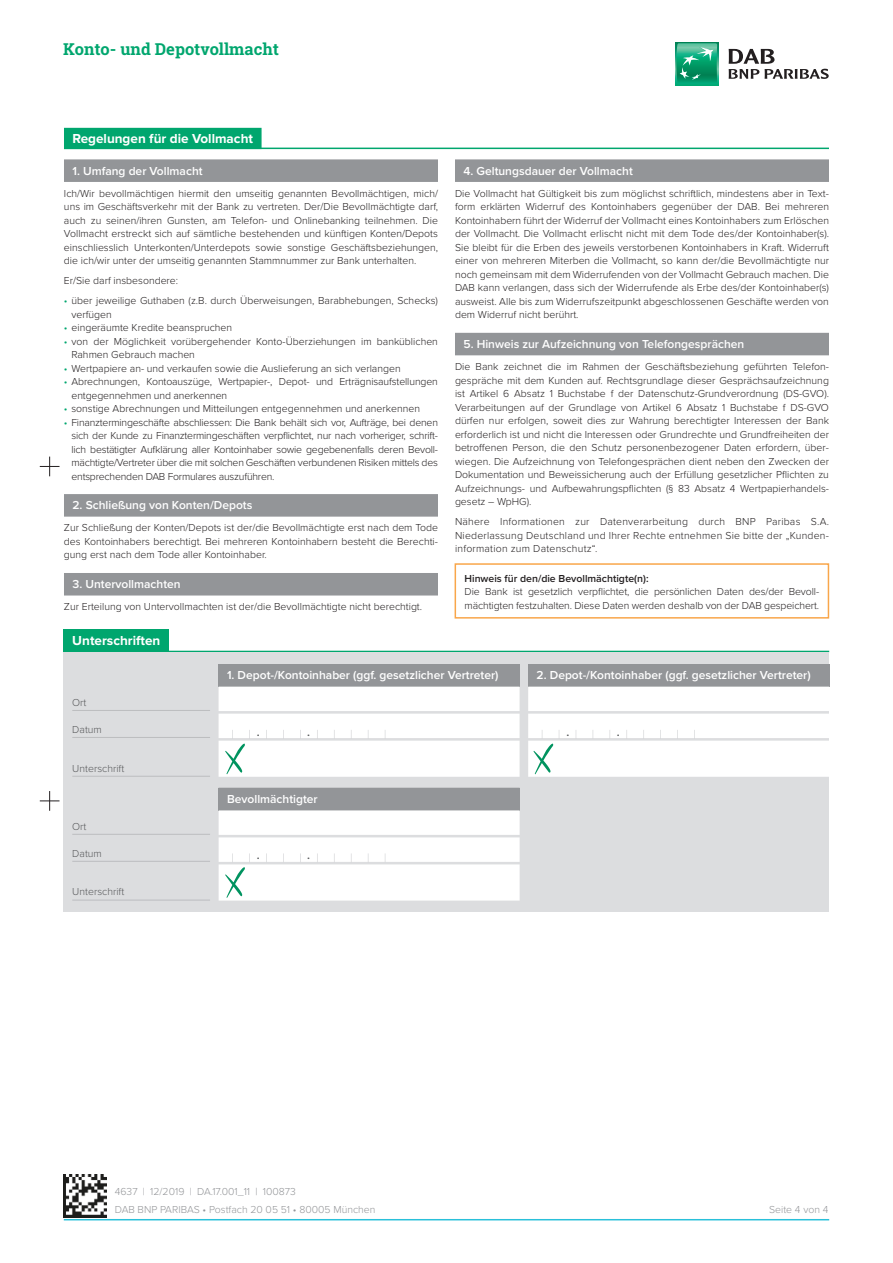
<style>
.page{position:relative;width:893px;height:1263px;background:#fff}
.page>*{position:absolute;margin:0;border:0;box-sizing:border-box;transform-origin:0 0}
.t1{font:700 16.5px "Roboto Slab";color:#00a66e}
.t2{font:700 13.5px "Proxima Nova";color:#fff}
.t3{font:600 12px "Proxima Nova";color:#fff}
.t4{font:600 12px "Proxima Nova";color:#57585a}
.t5{font:300 10.5px/13.5px "Proxima Nova";color:#231f20;text-align:justify}
.t6{font:300 10.5px/18px "Proxima Nova";color:#939598}
.t7{font:300 10.5px "Proxima Nova";color:#57585a}
.t8{font:600 10.5px "Proxima Nova";color:#231f20}
.s1{color:#00a66e}
</style>
<div class="page">
<svg style="left:675px;top:43px;width:43px;height:42px"></svg>
<svg style="left:676px;top:43px;width:41px;height:41px;background:#2bab81"></svg>
<svg style="left:729px;top:49px;width:100px;height:30px"></svg>
<hr style="left:64px;top:1219px;width:765px;height:1px;background:#29c0da">
<img style="left:64px;top:1175px;width:42px;height:42px">
<hr style="left:64px;top:148px;width:765px;height:1px;background:#00a66e">
<div style="left:64px;top:128px;width:198px;height:21px;background:#00a66e"></div>
<div style="left:64px;top:159px;width:374px;height:23px;background:#939598"></div>
<div style="left:64px;top:494px;width:374px;height:23px;background:#939598"></div>
<div style="left:64px;top:573px;width:374px;height:22px;background:#939598"></div>
<div style="left:455px;top:159px;width:374px;height:23px;background:#939598"></div>
<div style="left:455px;top:333px;width:374px;height:22px;background:#939598"></div>
<div style="left:455px;top:563px;width:374px;height:56px;border:2px solid #f9a64a"></div>
<hr style="left:64px;top:651px;width:765px;height:1px;background:#00a66e">
<div style="left:64px;top:629px;width:105px;height:23px;background:#00a66e"></div>
<div style="left:64px;top:652px;width:765px;height:260px;background:#dcdddf"></div>
<div style="left:219px;top:664px;width:301px;height:23px;background:#939598"></div>
<div style="left:528px;top:664px;width:301px;height:23px;background:#939598"></div>
<div style="left:219px;top:687px;width:301px;height:24px;background:#fff"></div>
<div style="left:219px;top:714px;width:301px;height:24px;background:#fff"></div>
<div style="left:219px;top:741px;width:301px;height:36px;background:#fff"></div>
<div style="left:528px;top:687px;width:301px;height:24px;background:#fff"></div>
<div style="left:528px;top:714px;width:301px;height:24px;background:#fff"></div>
<div style="left:528px;top:741px;width:301px;height:36px;background:#fff"></div>
<hr style="left:72px;top:710px;width:138px;height:1px;background:#bcbdc0">
<hr style="left:72px;top:737px;width:138px;height:1px;background:#bcbdc0">
<hr style="left:72px;top:776px;width:138px;height:1px;background:#bcbdc0">
<svg style="left:225px;top:730px;width:160px;height:44px"></svg>
<div style="left:219px;top:788px;width:301px;height:22px;background:#939598"></div>
<div style="left:219px;top:810px;width:301px;height:25px;background:#fff"></div>
<div style="left:219px;top:837px;width:301px;height:25px;background:#fff"></div>
<div style="left:219px;top:864px;width:301px;height:36px;background:#fff"></div>
<hr style="left:72px;top:834px;width:138px;height:1px;background:#bcbdc0">
<hr style="left:72px;top:861px;width:138px;height:1px;background:#bcbdc0">
<hr style="left:72px;top:900px;width:138px;height:1px;background:#bcbdc0">
<svg style="left:225px;top:853px;width:160px;height:45px"></svg>
<svg style="left:533px;top:730px;width:162px;height:44px"></svg>
<svg style="left:40px;top:457px;width:20px;height:19px"></svg>
<svg style="left:40px;top:791px;width:20px;height:20px"></svg>
<h1 class="t1" style="left:63px;top:38px;width:217px">Konto- und Depotvollmacht</h1>
<p class="t2" style="left:72px;top:130px;width:182px">Regelungen für die Vollmacht</p>
<p class="t3" style="left:72px;top:164px;width:132px">1. Umfang der Vollmacht</p>
<p class="t5" style="left:64px;top:187px;width:375px">Ich/Wir bevollmächtigen hiermit den umseitig genannten Bevollmächtigen, mich/ uns im Geschäftsverkehr mit der Bank zu vertreten. Der/Die Bevollmächtigte darf, auch zu seinen/ihren Gunsten, am Telefon- und Onlinebanking teilnehmen. Die Vollmacht erstreckt sich auf sämtliche bestehenden und künftigen Konten/Depots einschliesslich Unterkonten/Unterdepots sowie sonstige Geschäftsbeziehungen, die ich/wir unter der umseitig genannten Stammnummer zur Bank unterhalten.</p>
<p class="t5" style="left:64px;top:274px;width:116px">Er/Sie darf insbesondere:</p>
<p class="t5" style="left:71px;top:294px;width:368px;text-indent:-8px"><span class="s1">•</span> über jeweilige Guthaben (z.B. durch Überweisungen, Barabhebungen, Schecks) verfügen</p>
<p class="t5" style="left:64px;top:321px;width:170px"><span class="s1">•</span> eingeräumte Kredite beanspruchen</p>
<p class="t5" style="left:71px;top:334px;width:368px;text-indent:-8px"><span class="s1">•</span> von der Möglichkeit vorübergehender Konto-Überziehungen im banküblichen<br>Rahmen Gebrauch machen</p>
<p class="t5" style="left:64px;top:361px;width:338px"><span class="s1">•</span> Wertpapiere an- und verkaufen sowie die Auslieferung an sich verlangen</p>
<p class="t5" style="left:71px;top:375px;width:368px;text-indent:-8px"><span class="s1">•</span> Abrechnungen, Kontoauszüge, Wertpapier-, Depot- und Erträgnisaufstellungen entgegennehmen und anerkennen</p>
<p class="t5" style="left:64px;top:402px;width:358px"><span class="s1">•</span> sonstige Abrechnungen und Mitteilungen entgegennehmen und anerkennen</p>
<p class="t5" style="left:71px;top:415px;width:368px;text-indent:-8px"><span class="s1">•</span> Finanztermingeschäfte abschliessen: Die Bank behält sich vor, Aufträge, bei denen sich der Kunde zu Finanztermingeschäften verpflichtet, nur nach vorheriger, schrift&shy;lich bestätigter Aufklärung aller Kontoinhaber sowie gegebenenfalls deren Bevoll&shy;mächtigte/Vertreter über die mit solchen Geschäften verbundenen Risiken mittels des entsprechenden DAB Formulares auszuführen.</p>
<p class="t3" style="left:72px;top:498px;width:181px">2. Schließung von Konten/Depots</p>
<p class="t5" style="left:64px;top:521px;width:375px">Zur Schließung der Konten/Depots ist der/die Bevollmächtigte erst nach dem Tode des Kontoinhabers berechtigt. Bei mehreren Kontoinhabern besteht die Berechti&shy;gung erst nach dem Tode aller Kontoinhaber.</p>
<p class="t3" style="left:72px;top:577px;width:110px">3. Untervollmachten</p>
<p class="t5" style="left:64px;top:600px;width:360px">Zur Erteilung von Untervollmachten ist der/die Bevollmächtigte nicht berechtigt.</p>
<p class="t2" style="left:72px;top:633px;width:90px">Unterschriften</p>
<p class="t3" style="left:463px;top:164px;width:171px">4. Geltungsdauer der Vollmacht</p>
<p class="t5" style="left:455px;top:187px;width:375px">Die Vollmacht hat Gültigkeit bis zum möglichst schriftlich, mindestens aber in Text&shy;form erklärten Widerruf des Kontoinhabers gegenüber der DAB. Bei mehreren Kontoinhabern führt der Widerruf der Vollmacht eines Kontoinhabers zum Erlöschen der Vollmacht. Die Vollmacht erlischt nicht mit dem Tode des/der Kontoinhaber(s).<br>Sie bleibt für die Erben des jeweils verstorbenen Kontoinhabers in Kraft. Widerruft einer von mehreren Miterben die Vollmacht, so kann der/die Bevollmächtigte nur noch gemeinsam mit dem Widerrufenden von der Vollmacht Gebrauch machen. Die DAB kann verlangen, dass sich der Widerrufende als Erbe des/der Kontoinhaber(s) ausweist. Alle bis zum Widerrufszeitpunkt abgeschlossenen Geschäfte werden von dem Widerruf nicht berührt.</p>
<p class="t3" style="left:463px;top:337px;width:282px">5. Hinweis zur Aufzeichnung von Telefongesprächen</p>
<p class="t5" style="left:455px;top:360px;width:375px">Die Bank zeichnet die im Rahmen der Geschäftsbeziehung geführten Telefon&shy;gespräche mit dem Kunden auf. Rechtsgrundlage dieser Gesprächsaufzeichnung ist Artikel 6 Absatz 1 Buchstabe f der Datenschutz-Grundverordnung (DS-GVO).<br>Verarbeitungen auf der Grundlage von Artikel 6 Absatz 1 Buchstabe f DS-GVO dürfen nur erfolgen, soweit dies zur Wahrung berechtigter Interessen der Bank erforderlich ist und nicht die Interessen oder Grundrechte und Grundfreiheiten der betroffenen Person, die den Schutz personenbezogener Daten erfordern, über&shy;wiegen. Die Aufzeichnung von Telefongesprächen dient neben den Zwecken der Dokumentation und Beweissicherung auch der Erfüllung gesetzlicher Pflichten zu Aufzeichnungs- und Aufbewahrungspflichten (§ 83 Absatz 4 Wertpapierhandels&shy;gesetz – WpHG).</p>
<p class="t5" style="left:455px;top:515px;width:375px">Nähere Informationen zur Datenverarbeitung durch BNP Paribas S.A.<br>Niederlassung Deutschland und Ihrer Rechte entnehmen Sie bitte der „Kunden&shy;information zum Datenschutz“.</p>
<p class="t8" style="left:465px;top:572px;width:186px">Hinweis für den/die Bevollmächtigte(n):</p>
<p class="t5" style="left:465px;top:585px;width:356px">Die Bank ist gesetzlich verpflichtet, die persönlichen Daten des/der Bevoll&shy;mächtigten festzuhalten. Diese Daten werden deshalb von der DAB gespeichert.</p>
<p class="t7" style="left:72px;top:696px;width:16px">Ort</p>
<p class="t7" style="left:72px;top:723px;width:31px">Datum</p>
<p class="t7" style="left:72px;top:762px;width:53px">Unterschrift</p>
<p class="t7" style="left:72px;top:820px;width:16px">Ort</p>
<p class="t7" style="left:72px;top:847px;width:31px">Datum</p>
<p class="t7" style="left:72px;top:886px;width:53px">Unterschrift</p>
<p class="t3" style="left:227px;top:668px;width:273px">1. Depot-/Kontoinhaber (ggf. gesetzlicher Vertreter)</p>
<p class="t3" style="left:537px;top:668px;width:276px">2. Depot-/Kontoinhaber (ggf. gesetzlicher Vertreter)</p>
<p class="t4" style="left:257px;top:724px;width:4px">.</p>
<p class="t4" style="left:307px;top:724px;width:4px">.</p>
<p class="t4" style="left:566px;top:724px;width:4px">.</p>
<p class="t4" style="left:617px;top:724px;width:4px">.</p>
<p class="t3" style="left:227px;top:792px;width:92px">Bevollmächtigter</p>
<p class="t4" style="left:257px;top:848px;width:4px">.</p>
<p class="t4" style="left:307px;top:848px;width:4px">.</p>
<p class="t6" style="left:115px;top:1182px;width:262px">4637 | 12/2019 | DA.17.001_11 | 100873<br>DAB BNP PARIBAS • Postfach 20 05 51 • 80005 München</p>
<p class="t6" style="left:769px;top:1200px;width:61px">Seite 4 von 4</p>
</div>
